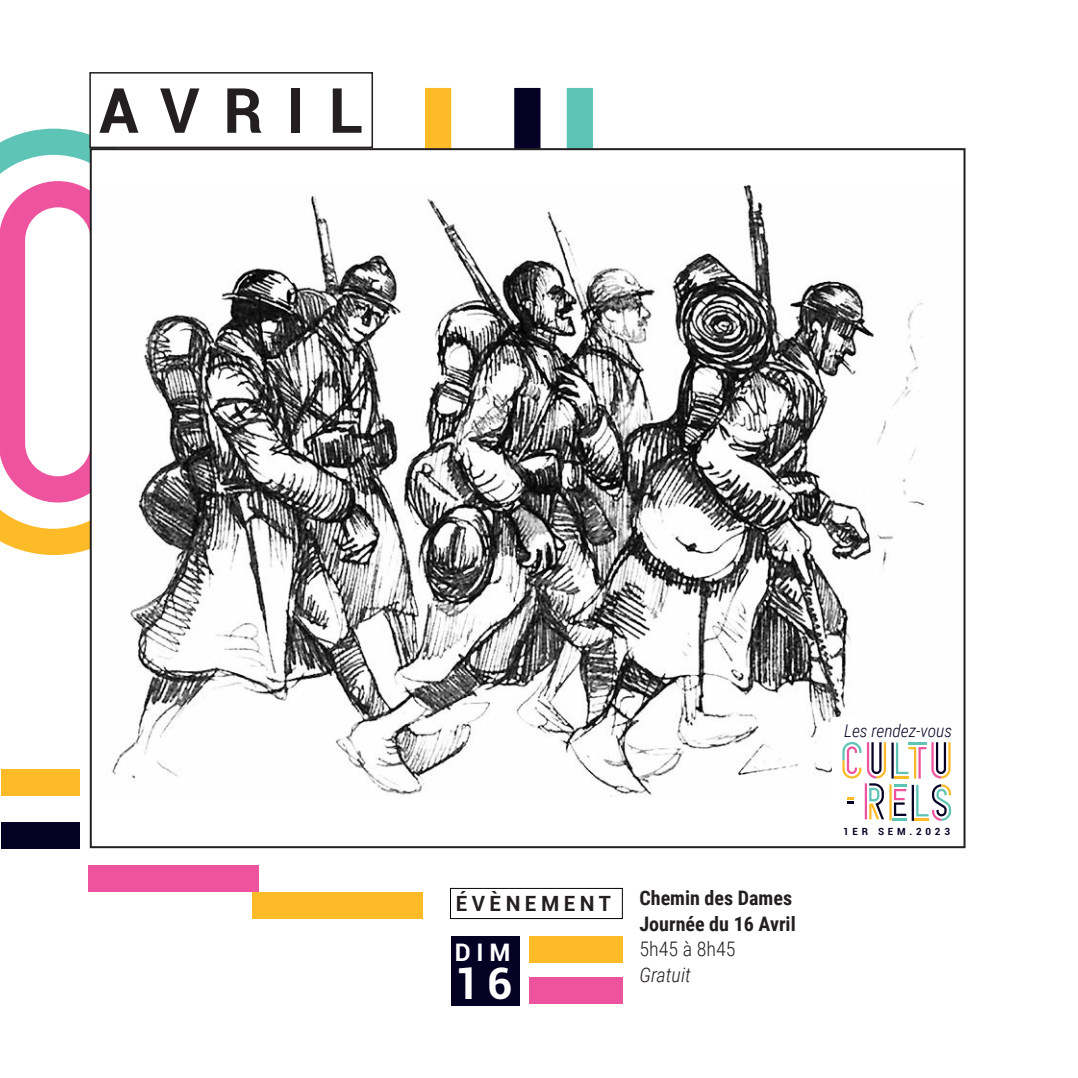
<style>
.page{position:relative;width:1078px;height:1078px;background:#fff}
.page>*{position:absolute;margin:0;border:0;box-sizing:border-box;transform-origin:0 0}
.t1{font:700 62.4px "Roboto";letter-spacing:.38em;color:#231f20}
.t2{font:700 43.4px "Roboto";color:#fff}
.t3{font:700 24.2px "Roboto";color:#fff}
.t4{font:700 21px "Roboto";letter-spacing:.21em;color:#231f20}
.t5{font:700 20px "Roboto Condensed";color:#231f20}
.t6{font:300 20px "Roboto Condensed";color:#231f20}
.t7{font:italic 300 20px "Roboto Condensed";color:#231f20}
.t8{font:italic 300 17.4px "Roboto Condensed";color:#040124}
.t9{font:700 9.8px "Roboto";letter-spacing:.38em;color:#040124}
</style>
<div class="page">
<svg style="left:0;top:129px;width:90px;height:426px"></svg>
<div style="left:425px;top:88px;width:26px;height:60px;background:#fdbb28"></div>
<div style="left:566px;top:88px;width:27px;height:60px;background:#5ec4b6"></div>
<div style="left:514px;top:88px;width:26px;height:60px;background:#040124"></div>
<div style="left:1px;top:769px;width:78px;height:26px;background:#fdbb28"></div>
<div style="left:1px;top:821px;width:78px;height:27px;background:#040124"></div>
<img style="left:111px;top:185px;width:814px;height:611px">
<div style="left:89px;top:72px;width:284px;height:76px;border:2px solid #231f20"></div>
<div style="left:451px;top:935px;width:68px;height:70px;background:#040124"></div>
<div style="left:529px;top:977px;width:94px;height:26px;background:#ee539f"></div>
<div style="left:529px;top:936px;width:94px;height:26px;background:#fdbb28"></div>
<div style="left:450px;top:887px;width:172px;height:31px;border:1px solid #000"></div>
<div style="left:252px;top:891px;width:170px;height:27px;background:#fdbb28"></div>
<div style="left:88px;top:864px;width:171px;height:27px;background:#ee539f"></div>
<div style="left:832px;top:717px;width:128px;height:128px;background:#fff"></div>
<svg style="left:842px;top:742px;width:108px;height:78px"></svg>
<p class="t1" style="left:99px;top:66px;width:266px">AVRIL</p>
<p class="t4" style="left:455px;top:888px;width:157px">ÉVÈNEMENT</p>
<p class="t3" style="left:454px;top:935px;width:57px">DIM</p>
<p class="t2" style="left:454px;top:952px;width:59px">16</p>
<p class="t5" style="left:639px;top:884px;width:154px">Chemin des Dames</p>
<p class="t5" style="left:639px;top:910px;width:158px">Journée du 16 Avril</p>
<p class="t6" style="left:639px;top:934px;width:97px">5h45 à 8h45</p>
<p class="t7" style="left:639px;top:960px;width:53px">Gratuit</p>
<p class="t8" style="left:843px;top:718px;width:109px">Les rendez-vous</p>
<p class="t9" style="left:842px;top:824px;width:108px">1ER SEM.2023</p>
</div>
